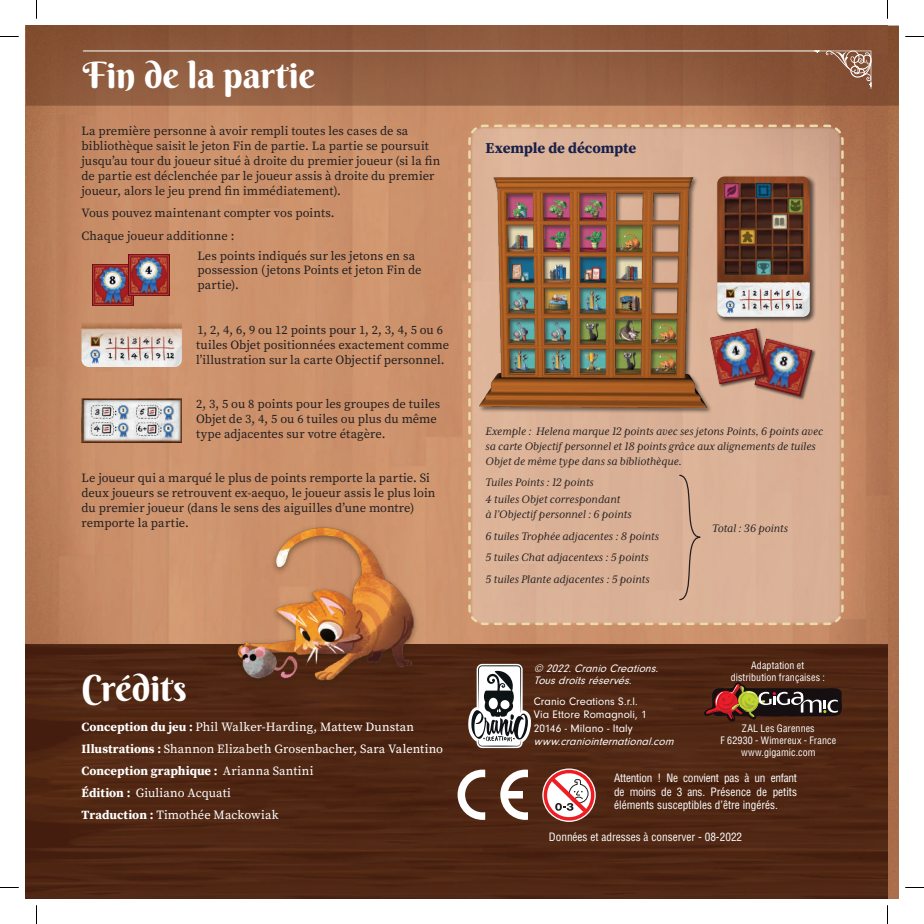
<style>
.page{position:relative;width:924px;height:924px;background:#fff}
.page>*{position:absolute;margin:0;border:0;box-sizing:border-box;transform-origin:0 0}
.t1{font:36.25px "Berkshire Swash";letter-spacing:-.005em;color:#fff}
.t2{font:700 15px "Source Serif Pro";letter-spacing:-.01em;color:#18204b}
.t3{font:12.5px/15px "Source Serif Pro";letter-spacing:.005em;color:#231f20}
.t4{font:italic 12.5px/21.6px "Mrs Eaves XL Serif OT";letter-spacing:.005em;color:#231f20}
.t5{font:12.5px/22.1px "Source Serif Pro";letter-spacing:.005em;color:#fff}
.t6{font:condensed 11.25px/13.5px "Helvetica LT Std";color:#fff;text-align:justify}
.t7{font:italic 11.25px/12.5px "Neuzeit Gro";color:#fff}
.t8{font:11.25px/13.5px "Neuzeit Gro";letter-spacing:.005em;color:#fff}
.t9{font:condensed 10px/12px "Helvetica LT Std";letter-spacing:.01em;color:#fff;text-align:center}
.s1{font-weight:700}
</style>
<div class="page">
<img style="left:26px;top:106px;width:871px;height:791px">
<svg style="left:26px;top:26px;width:871px;height:80px;background:#8e5a3e"></svg>
<svg style="left:813px;top:51px;width:58px;height:38px;background:#94674f"></svg>
<hr style="left:83px;top:51px;width:733px;height:1px;background:#fff">
<img style="left:26px;top:644px;width:861px;height:253px">
<svg style="left:703px;top:681px;width:139px;height:40px;background:#583829"></svg>
<svg style="left:542px;top:768px;width:53px;height:53px"></svg>
<svg style="left:544px;top:770px;width:49px;height:49px"></svg>
<svg style="left:457px;top:769px;width:71px;height:50px"></svg>
<svg style="left:467px;top:123px;width:377px;height:503px;background:#d9af94"></svg>
<img style="left:216px;top:490px;width:224px;height:204px">
<img style="left:81px;top:399px;width:101px;height:43px">
<img style="left:92px;top:264px;width:41px;height:41px">
<img style="left:128px;top:254px;width:41px;height:41px">
<img style="left:81px;top:322px;width:101px;height:45px">
<img style="left:472px;top:147px;width:283px;height:283px">
<div style="left:753px;top:338px;width:63px;height:62px;background:#231f20;opacity:.72"></div>
<img style="left:754px;top:338px;width:58px;height:58px">
<div style="left:709px;top:328px;width:60px;height:60px;background:#231f20;opacity:.72"></div>
<img style="left:709px;top:328px;width:57px;height:56px">
<svg style="left:678px;top:474px;width:23px;height:126px;background:#d0a990"></svg>
<div style="left:715px;top:175px;width:100px;height:148px;background:#231f20;opacity:.7"></div>
<img style="left:717px;top:176px;width:92px;height:141px">
<img style="left:772px;top:214px;width:14px;height:14px">
<img style="left:740px;top:230px;width:14px;height:13px">
<img style="left:756px;top:260px;width:14px;height:14px">
<img style="left:788px;top:199px;width:14px;height:14px">
<img style="left:756px;top:183px;width:14px;height:14px">
<img style="left:724px;top:183px;width:14px;height:14px">
<svg style="left:468px;top:663px;width:64px;height:85px"></svg>
<svg style="left:0;top:36px;width:19px;height:1px"></svg>
<svg style="left:905px;top:36px;width:18px;height:1px"></svg>
<svg style="left:0;top:887px;width:19px;height:1px"></svg>
<svg style="left:905px;top:887px;width:18px;height:1px"></svg>
<svg style="left:36px;top:0;width:1px;height:19px"></svg>
<svg style="left:36px;top:905px;width:1px;height:18px"></svg>
<svg style="left:887px;top:0;width:1px;height:19px"></svg>
<svg style="left:887px;top:905px;width:1px;height:18px"></svg>
<h1 class="t1" style="left:83px;top:53px;width:234px">Fin de la partie</h1>
<p class="t3" style="left:81px;top:124px;width:360px">La première personne à avoir rempli toutes les cases de sa bibliothèque saisit le jeton Fin de partie. La partie se poursuit jusqu’au tour du joueur situé à droite du premier joueur (si la fin de partie est déclenchée par le joueur assis à droite du premier joueur, alors le jeu prend fin immédiatement).</p>
<p class="t3" style="left:81px;top:202px;width:254px;line-height:22.1px">Vous pouvez maintenant compter vos points.<br>Chaque joueur additionne :</p>
<p class="t3" style="left:197px;top:249px;width:226px;line-height:13.8px">Les points indiqués sur les jetons en sa possession (jetons Points et jeton Fin de</p>
<p class="t3" style="left:197px;top:277px;width:43px">partie).</p>
<p class="t3" style="left:196px;top:322px;width:254px">1, 2, 4, 6, 9 ou 12 points pour 1, 2, 3, 4, 5 ou 6 tuiles Objet positionnées exactement comme l’illustration sur la carte Objectif personnel.</p>
<p class="t3" style="left:196px;top:396px;width:246px">2, 3, 5 ou 8 points pour les groupes de tuiles<br>Objet de 3, 4, 5 ou 6 tuiles ou plus du même type adjacentes sur votre étagère.</p>
<p class="t3" style="left:81px;top:470px;width:355px">Le joueur qui a marqué le plus de points remporte la partie. Si deux joueurs se retrouvent ex-aequo, le joueur assis le plus loin du premier joueur (dans le sens des aiguilles d’une montre) remporte la partie.</p>
<h1 class="t1" style="left:81px;top:665px;width:107px">Crédits</h1>
<p class="t5" style="left:81px;top:715px;width:363px"><span class="s1">Conception du jeu :</span> Phil Walker-Harding, Mattew Dunstan <span class="s1">Illustrations :</span> Shannon Elizabeth Grosenbacher, Sara Valentino <span class="s1">Conception graphique :</span> Arianna Santini<br><span class="s1">Édition :</span> Giuliano Acquati<br><span class="s1">Traduction :</span> Timothée Mackowiak</p>
<p class="t2" style="left:485px;top:137px;width:152px">Exemple de décompte</p>
<p class="t4" style="left:485px;top:423px;width:339px;line-height:15px">Exemple : Helena marque 12 points avec ses jetons Points, 6 points avec sa carte Objectif personnel et 18 points grâce aux alignements de tuiles<br>Objet de même type dans sa bibliothèque.</p>
<p class="t4" style="left:485px;top:474px;width:136px;line-height:16.6px">Tuiles Points : 12 points<br>4 tuiles Objet correspondant</p>
<p class="t4" style="left:485px;top:503px;width:175px">à l’Objectif personnel : 6 points<br>6 tuiles Trophée adjacentes : 8 points 5 tuiles Chat adjacentexs : 5 points<br>5 tuiles Plante adjacentes : 5 points</p>
<p class="t4" style="left:712px;top:517px;width:77px">Total : 36 points</p>
<p class="t7" style="left:533px;top:661px;width:129px">© 2022.CranioCreations.<br>Tousdroitsréservés.</p>
<p class="t8" style="left:533px;top:694px;width:114px">Cranio Creations S.r.l.<br>Via Ettore Romagnoli, 1<br>20146 - Milano - Italy</p>
<p class="t7" style="left:533px;top:735px;width:145px">www.craniointernational.com</p>
<p class="t9" style="left:730px;top:659px;width:96px">Adaptation et distribution françaises :</p>
<p class="t9" style="left:720px;top:722px;width:117px">ZAL Les Garennes<br>F 62930 - Wimereux - France www.gigamic.com</p>
<p class="t6" style="left:614px;top:771px;width:184px">Attention ! Ne convient pas à un enfant de moins de 3 ans. Présence de petits éléments susceptibles d’être ingérés.</p>
<p class="t6" style="left:548px;top:830px;width:195px">Données et adresses à conserver - 08-2022</p>
</div>
